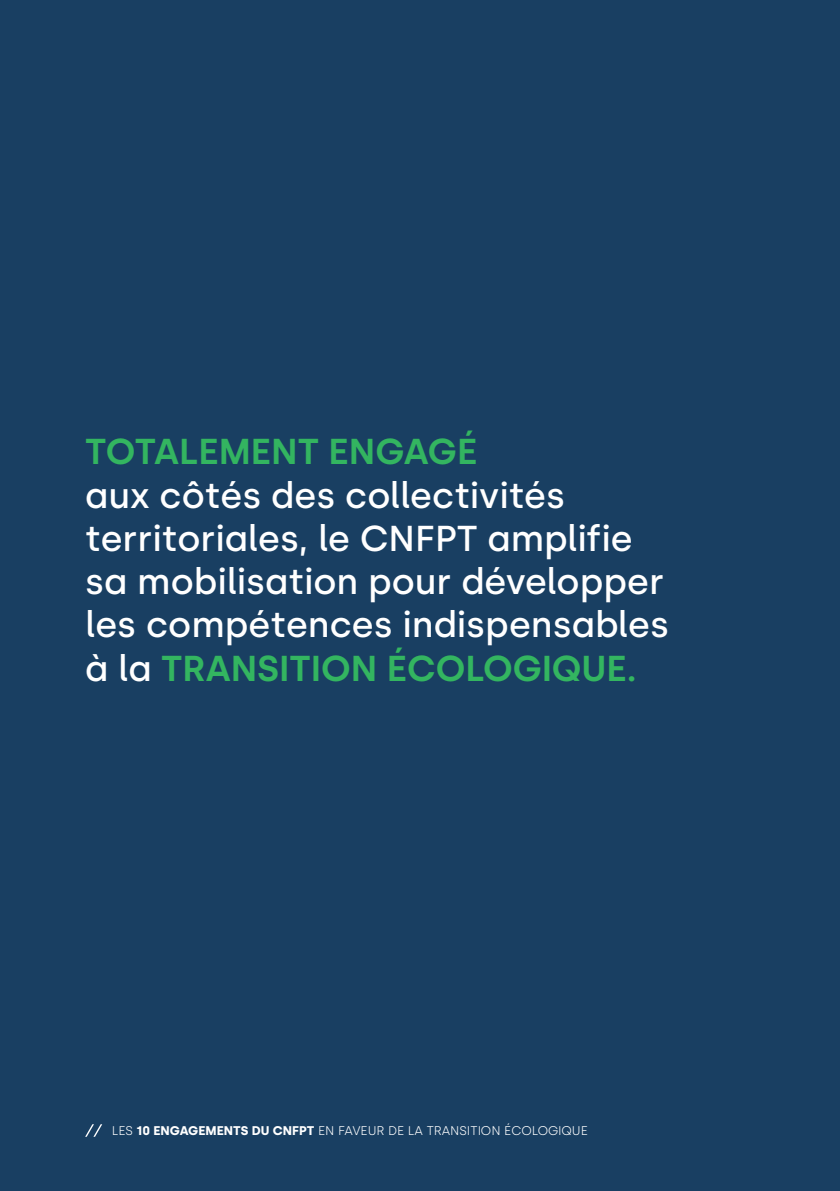
<style>
.page{position:relative;width:840px;height:1191px;background:#fff}
.page>*{position:absolute;margin:0;border:0;box-sizing:border-box;transform-origin:0 0}
.T1{font:500 36px/43.2px "Silka";color:#fff}
.T1-2{font:600 36px "Silka";color:#33b560}
.Texte_courant___5mm{font:300 12.6px "Silka";color:#fff}
.s1{font-weight:600;color:#33b560}
.s2{font-weight:700}
</style>
<div class="page">
<div style="left:0;top:0;width:839px;height:1191px;background:#193f62"></div>
<svg style="left:85px;top:1124px;width:17px;height:12px"></svg>
<p class="T1-2" style="left:85px;top:430px;width:393px">TOTALEMENT ENGAGÉ</p>
<p class="T1" style="left:85px;top:473px;width:585px">aux côtés des collectivités territoriales, le CNFPT amplifie sa mobilisation pour développer les compétences indispensables à la <span class="s1">TRANSITION ÉCOLOGIQUE.</span></p>
<p class="Texte_courant___5mm" style="left:112px;top:1123px;width:477px">LES <span class="s2">10 ENGAGEMENTS DU CNFPT</span> EN FAVEUR DE LA TRANSITION ÉCOLOGIQUE</p>
</div>
